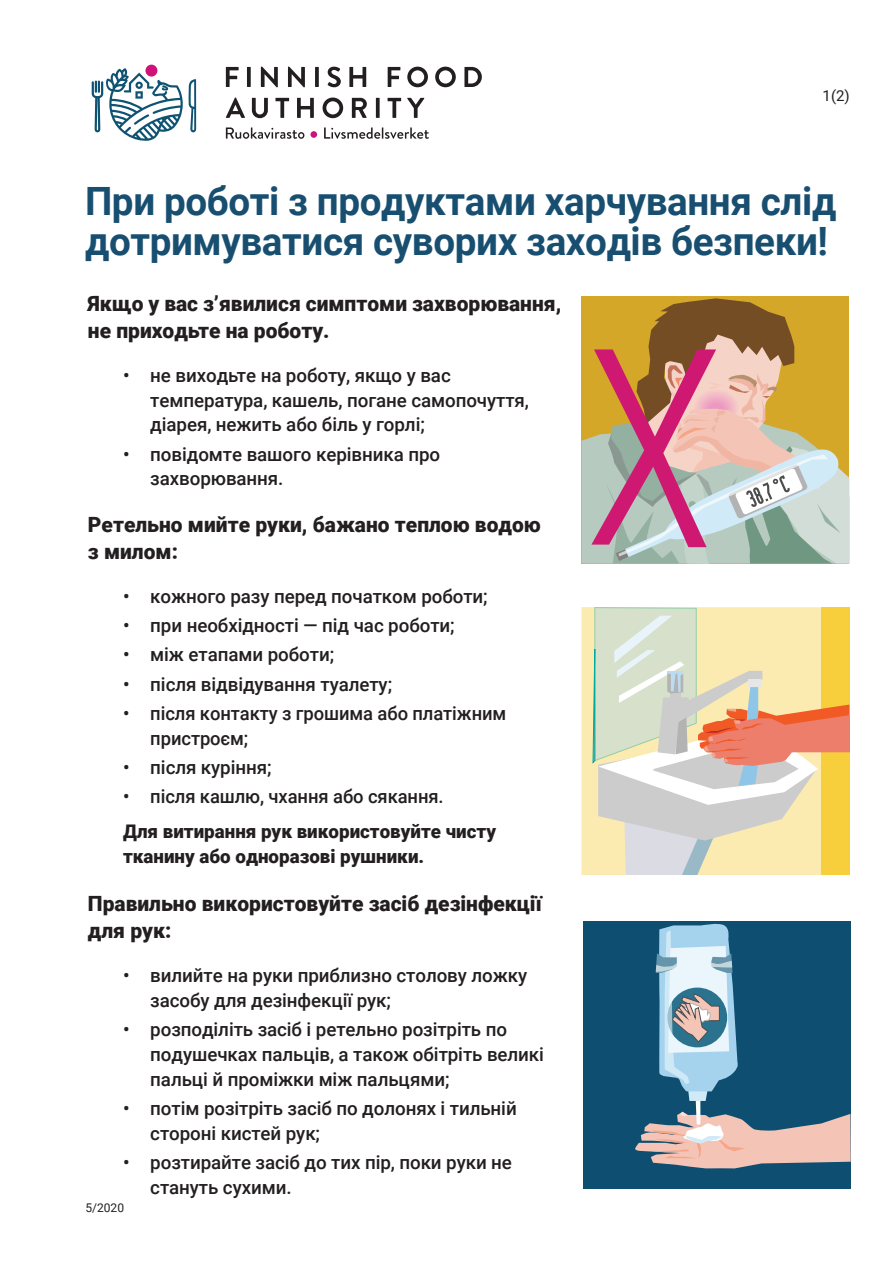
<style>
.page{position:relative;width:893px;height:1263px;background:#fff}
.page>*{position:absolute;margin:0;border:0;box-sizing:border-box;transform-origin:0 0}
.t1{font:700 39px/40.5px "Roboto";letter-spacing:-.01em;color:#184f71}
.t2{font:900 21px/27px "Roboto";color:#231f20}
.t3{font:500 18.75px/24.8px "Roboto";letter-spacing:-.005em;color:#231f20}
.t4{font:900 18.75px/24.8px "Roboto";color:#231f20}
.t5{font:15px "Roboto";color:#231f20}
.t6{font:12px "Roboto";color:#231f20}
</style>
<div class="page">
<svg style="left:226px;top:67px;width:13px;height:20px"></svg>
<svg style="left:247px;top:67px;width:4px;height:20px"></svg>
<svg style="left:261px;top:67px;width:17px;height:20px"></svg>
<svg style="left:288px;top:67px;width:17px;height:20px"></svg>
<svg style="left:315px;top:67px;width:4px;height:20px"></svg>
<svg style="left:327px;top:67px;width:14px;height:20px"></svg>
<svg style="left:349px;top:67px;width:17px;height:20px"></svg>
<svg style="left:388px;top:67px;width:12px;height:20px"></svg>
<svg style="left:407px;top:67px;width:21px;height:20px"></svg>
<svg style="left:435px;top:67px;width:21px;height:20px"></svg>
<svg style="left:464px;top:67px;width:18px;height:20px"></svg>
<svg style="left:226px;top:98px;width:19px;height:20px"></svg>
<svg style="left:252px;top:98px;width:16px;height:20px"></svg>
<svg style="left:275px;top:98px;width:14px;height:20px"></svg>
<svg style="left:297px;top:98px;width:17px;height:20px"></svg>
<svg style="left:323px;top:98px;width:20px;height:20px"></svg>
<svg style="left:352px;top:98px;width:15px;height:20px"></svg>
<svg style="left:376px;top:98px;width:4px;height:20px"></svg>
<svg style="left:388px;top:98px;width:13px;height:20px"></svg>
<svg style="left:407px;top:98px;width:17px;height:20px"></svg>
<div style="left:310px;top:131px;width:7px;height:7px;background:#cf1277;border-radius:50%"></div>
<svg style="left:226px;top:127px;width:78px;height:12px"></svg>
<svg style="left:324px;top:127px;width:105px;height:12px"></svg>
<div style="left:145px;top:65px;width:12px;height:12px;background:#cf1277;border-radius:50%"></div>
<svg style="left:92px;top:68px;width:104px;height:73px"></svg>
<div style="left:581px;top:607px;width:268px;height:268px;background:#fcebb1"></div>
<svg style="left:593px;top:607px;width:256px;height:268px"></svg>
<svg style="left:581px;top:298px;width:268px;height:265px;background:#c2a17f"></svg>
<div style="left:583px;top:921px;width:267px;height:268px;background:#0e4e71"></div>
<svg style="left:635px;top:923px;width:215px;height:246px"></svg>
<p class="t5" style="left:823px;top:85px;width:29px">1(2)</p>
<p class="t1" style="left:85px;top:179px;width:753px">При роботі з продуктами харчування слід дотримуватися суворих заходів безпеки!</p>
<p class="t2" style="left:88px;top:289px;width:475px">Якщо у вас з’явилися симптоми захворювання, не приходьте на роботу.</p>
<p class="t3" style="left:150px;top:362px;width:380px;text-indent:-27px">• не виходьте на роботу, якщо у вас температура, кашель, погане самопочуття, діарея, нежить або біль у горлі;</p>
<p class="t3" style="left:150px;top:441px;width:291px;text-indent:-27px">• повідомте вашого керівника про захворювання.</p>
<p class="t2" style="left:88px;top:510px;width:454px">Ретельно мийте руки, бажано теплою водою з милом:</p>
<p class="t3" style="left:123px;top:583px;width:366px">• кожного разу перед початком роботи;</p>
<p class="t3" style="left:123px;top:612px;width:333px">• при необхідності — під час роботи;</p>
<p class="t3" style="left:123px;top:641px;width:212px">• між етапами роботи;</p>
<p class="t3" style="left:123px;top:671px;width:270px">• після відвідування туалету;</p>
<p class="t3" style="left:150px;top:700px;width:358px;text-indent:-27px">• після контакту з грошима або платіжним пристроєм;</p>
<p class="t3" style="left:123px;top:754px;width:150px">• після куріння;</p>
<p class="t3" style="left:123px;top:783px;width:322px">• після кашлю, чхання або сякання.</p>
<p class="t4" style="left:123px;top:818px;width:374px">Для витирання рук використовуйте чисту тканину або одноразові рушники.</p>
<p class="t2" style="left:88px;top:889px;width:455px">Правильно використовуйте засіб дезінфекції для рук:</p>
<p class="t3" style="left:150px;top:963px;width:378px;text-indent:-27px">• вилийте на руки приблизно столову ложку засобу для дезінфекції рук;</p>
<p class="t3" style="left:150px;top:1017px;width:395px;text-indent:-27px">• розподіліть засіб і ретельно розітріть по подушечках пальців, а також обітріть великі пальці й проміжки між пальцями;</p>
<p class="t3" style="left:150px;top:1095px;width:368px;text-indent:-27px">• потім розітріть засіб по долонях і тильній стороні кистей рук;</p>
<p class="t3" style="left:150px;top:1149px;width:363px;text-indent:-27px">• розтирайте засіб до тих пір, поки руки не стануть сухими.</p>
<p class="t6" style="left:85px;top:1199px;width:40px">5/2020</p>
</div>
